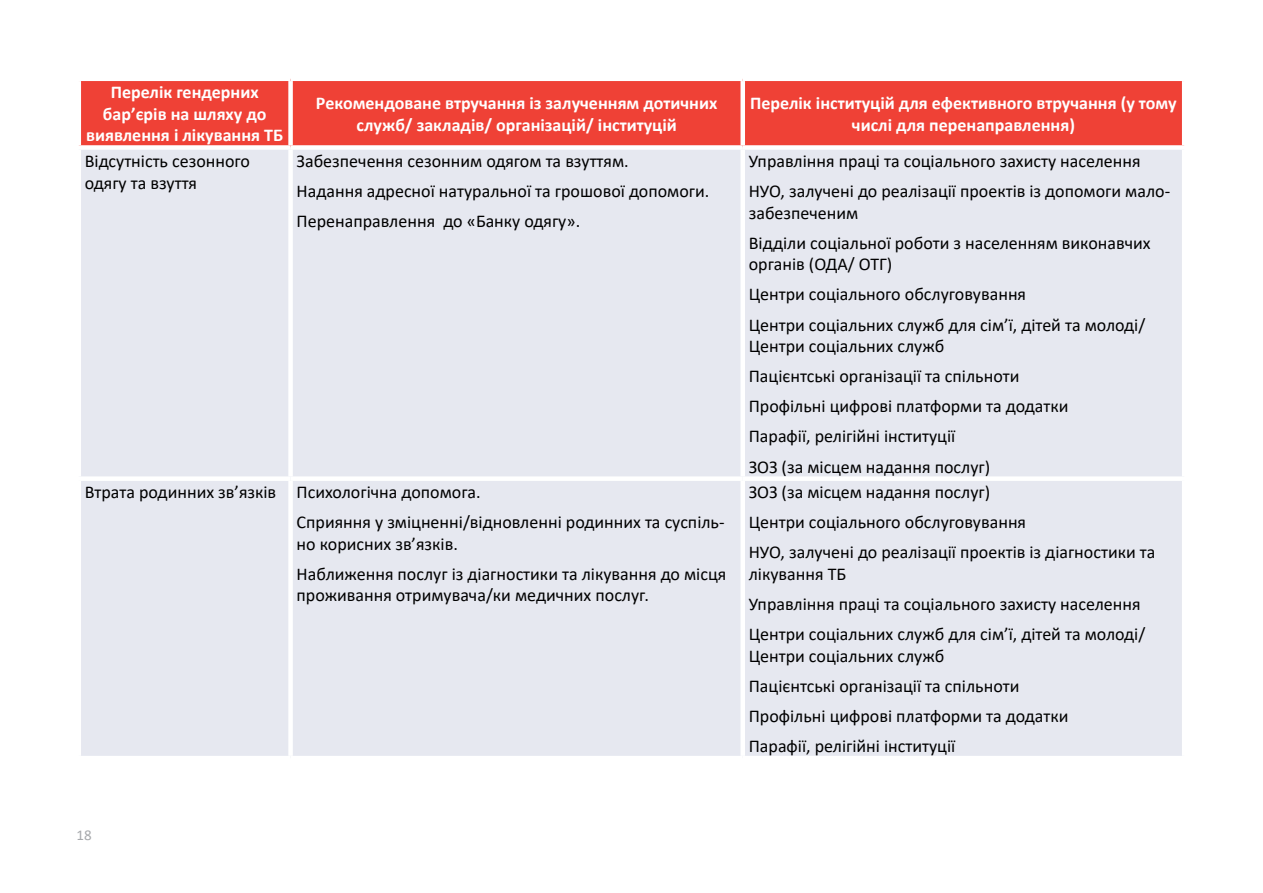
<style>
.page{position:relative;width:1263px;height:893px;background:#fff}
.page>*{position:absolute;margin:0;border:0;box-sizing:border-box;transform-origin:0 0}
.t1{font:18px/30.2px "Calibri";color:#000}
.t2{font:700 18px/21.6px "Calibri";color:#fff;text-align:center}
.t3{font:15px "Calibri";color:#a7a9ac}
</style>
<div class="page">
<div style="left:81px;top:81px;width:1101px;height:64px;background:#ef4136"></div>
<div style="left:81px;top:150px;width:1101px;height:606px;background:#e6e8f0"></div>
<div style="left:288px;top:81px;width:5px;height:64px;background:#fff"></div>
<div style="left:740px;top:81px;width:5px;height:64px;background:#fff"></div>
<div style="left:288px;top:150px;width:5px;height:326px;background:#fff"></div>
<div style="left:740px;top:150px;width:5px;height:326px;background:#fff"></div>
<div style="left:77px;top:476px;width:214px;height:5px;background:#fff"></div>
<div style="left:291px;top:476px;width:452px;height:5px;background:#fff"></div>
<div style="left:288px;top:481px;width:5px;height:275px;background:#fff"></div>
<div style="left:743px;top:476px;width:443px;height:5px;background:#fff"></div>
<div style="left:740px;top:481px;width:5px;height:275px;background:#fff"></div>
<p class="t2" style="left:86px;top:81px;width:199px">Перелік гендерних бар’єрів на шляху до виявлення і лікування ТБ</p>
<p class="t2" style="left:316px;top:92px;width:403px">Рекомендоване втручання із залученням дотичних служб/ закладів/ організацій/ інституцій</p>
<p class="t2" style="left:750px;top:92px;width:428px">Перелік інституцій для ефективного втручання (у тому числі для перенаправлення)</p>
<p class="t1" style="left:85px;top:150px;width:167px;line-height:21.6px">Відсутність сезонного одягу та взуття</p>
<p class="t1" style="left:297px;top:145px;width:414px">Забезпечення сезонним одягом та взуттям.<br>Надання адресної натуральної та грошової допомоги.<br>Перенаправлення до «Банку одягу».</p>
<p class="t1" style="left:749px;top:145px;width:423px">Управління праці та соціального захисту населення<br>НУО, залучені до реалізації проектів із допомоги мало-</p>
<p class="t1" style="left:749px;top:197px;width:403px">забезпеченим<br>Відділи соціальної роботи з населенням виконавчих</p>
<p class="t1" style="left:749px;top:249px;width:398px">органів (ОДА/ ОТГ)<br>Центри соціального обслуговування<br>Центри соціальних служб для сім’ї, дітей та молоді/</p>
<p class="t1" style="left:749px;top:331px;width:321px">Центри соціальних служб<br>Пацієнтські організації та спільноти Профільні цифрові платформи та додатки Парафії, релігійні інституції<br>ЗОЗ (за місцем надання послуг)</p>
<p class="t1" style="left:297px;top:477px;width:429px;text-indent:-212px">Втрата родинних зв’язків Психологічна допомога.<br>Сприяння у зміцненні/відновленні родинних та суспіль-</p>
<p class="t1" style="left:297px;top:528px;width:431px">но корисних зв’язків.<br>Наближення послуг із діагностики та лікування до місця</p>
<p class="t1" style="left:297px;top:580px;width:354px">проживання отримувача/ки медичних послуг.</p>
<p class="t1" style="left:749px;top:477px;width:408px">ЗОЗ (за місцем надання послуг)<br>Центри соціального обслуговування<br>НУО, залучені до реалізації проектів із діагностики та</p>
<p class="t1" style="left:749px;top:558px;width:398px">лікування ТБ<br>Управління праці та соціального захисту населення<br>Центри соціальних служб для сім’ї, дітей та молоді/</p>
<p class="t1" style="left:749px;top:640px;width:321px">Центри соціальних служб<br>Пацієнтські організації та спільноти Профільні цифрові платформи та додатки Парафії, релігійні інституції</p>
<p class="t3" style="left:77px;top:825px;width:17px">18</p>
</div>
